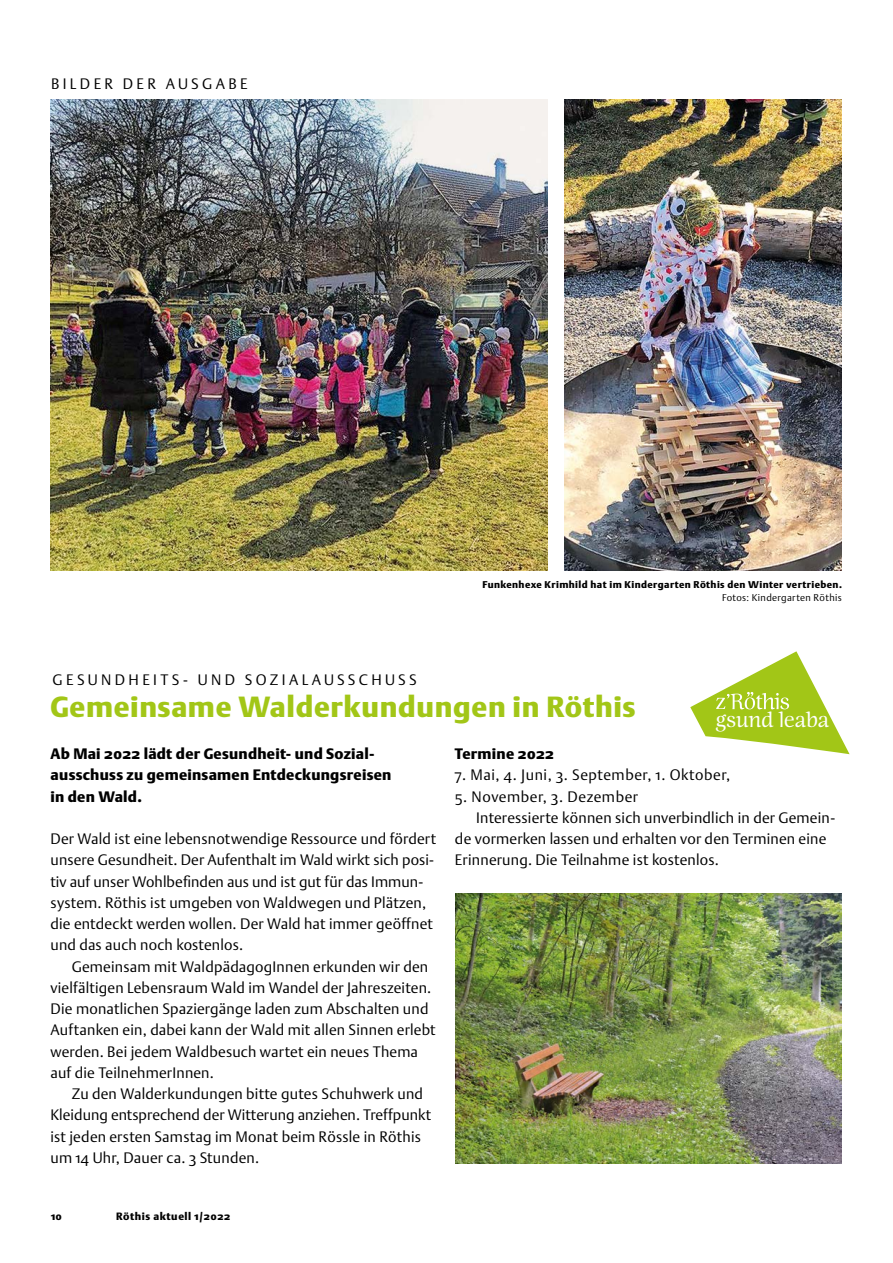
<style>
.page{position:relative;width:893px;height:1263px;background:#fff}
.page>*{position:absolute;margin:0;border:0;box-sizing:border-box;transform-origin:0 0}
.t1{font:900 28.8px "DTL Argo ST";letter-spacing:.02em;color:#a2c617}
.t2{font:21.9px "Ninfa";letter-spacing:-.015em;color:#fff}
.t3{font:300 15px/21.3px "DTL Argo ST";letter-spacing:.015em;color:#000}
.t4{font:900 15px/21.3px "DTL Argo ST";letter-spacing:.015em;color:#000}
.t5{font:300 15px "DTL Argo ST";letter-spacing:.225em;color:#000}
.t6{font:300 15px "DTL Argo ST";letter-spacing:.04em;color:#000}
.t7{font:900 10.5px "DTL Argo ST";letter-spacing:.05em;color:#000}
.t8{font:900 9.75px "DTL Argo ST";letter-spacing:.04em;color:#000}
.t9{font:300 9.75px "DTL Argo ST";letter-spacing:.04em;color:#000}
</style>
<div class="page">
<img style="left:565px;top:100px;width:277px;height:470px">
<img style="left:455px;top:893px;width:387px;height:270px">
<img style="left:50px;top:100px;width:498px;height:470px">
<svg style="left:690px;top:651px;width:160px;height:103px"></svg>
<p class="t5" style="left:51px;top:75px;width:198px">BILDER DER AUSGABE</p>
<p class="t5" style="left:53px;top:670px;width:366px">GESUNDHEITS- UND SOZIALAUSSCHUSS</p>
<p class="t8" style="left:482px;top:579px;width:361px">Funkenhexe Krimhild hat im Kindergarten Röthis den Winter vertrieben.</p>
<p class="t9" style="left:722px;top:591px;width:121px">Fotos: Kindergarten Röthis</p>
<h1 class="t1" style="left:51px;top:689px;width:587px">Gemeinsame Walderkundungen in Röthis</h1>
<h2 class="t2" style="left:715px;top:707px;width:115px">gsund leaba</h2>
<p class="t4" style="left:51px;top:743px;width:342px">Ab Mai 2022 lädt der Gesundheit- und Sozial&shy;ausschuss zu gemeinsamen Entdeckungsreisen in den Wald.</p>
<p class="t3" style="left:51px;top:828px;width:387px">Der Wald ist eine lebensnotwendige Ressource und fördert unsere Gesundheit. Der Aufenthalt im Wald wirkt sich posi&shy;tiv auf unser Wohlbefinden aus und ist gut für das Immun&shy;system. Röthis ist umgeben von Waldwegen und Plätzen, die entdeckt werden wollen. Der Wald hat immer geöffnet und das auch noch kostenlos.</p>
<p class="t3" style="left:51px;top:955px;width:387px;text-indent:21px">Gemeinsam mit WaldpädagogInnen erkunden wir den vielfältigen Lebensraum Wald im Wandel der Jahreszeiten.<br>Die monatlichen Spaziergänge laden zum Abschalten und Auftanken ein, dabei kann der Wald mit allen Sinnen erlebt werden. Bei jedem Waldbesuch wartet ein neues Thema auf die TeilnehmerInnen.</p>
<p class="t3" style="left:51px;top:1083px;width:382px;text-indent:21px">Zu den Walderkundungen bitte gutes Schuhwerk und Kleidung entsprechend der Witterung anziehen. Treffpunkt ist jeden ersten Samstag im Monat beim Rössle in Röthis um 14 Uhr, Dauer ca. 3 Stunden.</p>
<p class="t7" style="left:51px;top:1210px;width:12px">10</p>
<p class="t7" style="left:116px;top:1210px;width:115px">Röthis aktuell 1/2022</p>
<p class="t4" style="left:455px;top:743px;width:100px">Termine 2022</p>
<p class="t6" style="left:455px;top:766px;width:277px">7. Mai, 4. Juni, 3. September, 1. Oktober,</p>
<p class="t3" style="left:455px;top:785px;width:185px">5. November, 3. Dezember</p>
<p class="t3" style="left:476px;top:807px;width:360px">Interessierte können sich unverbindlich in der Gemein-</p>
<p class="t3" style="left:455px;top:828px;width:373px">de vormerken lassen und erhalten vor den Terminen eine</p>
<p class="t3" style="left:455px;top:849px;width:265px">Erinnerung. Die Teilnahme ist kostenlos.</p>
</div>
